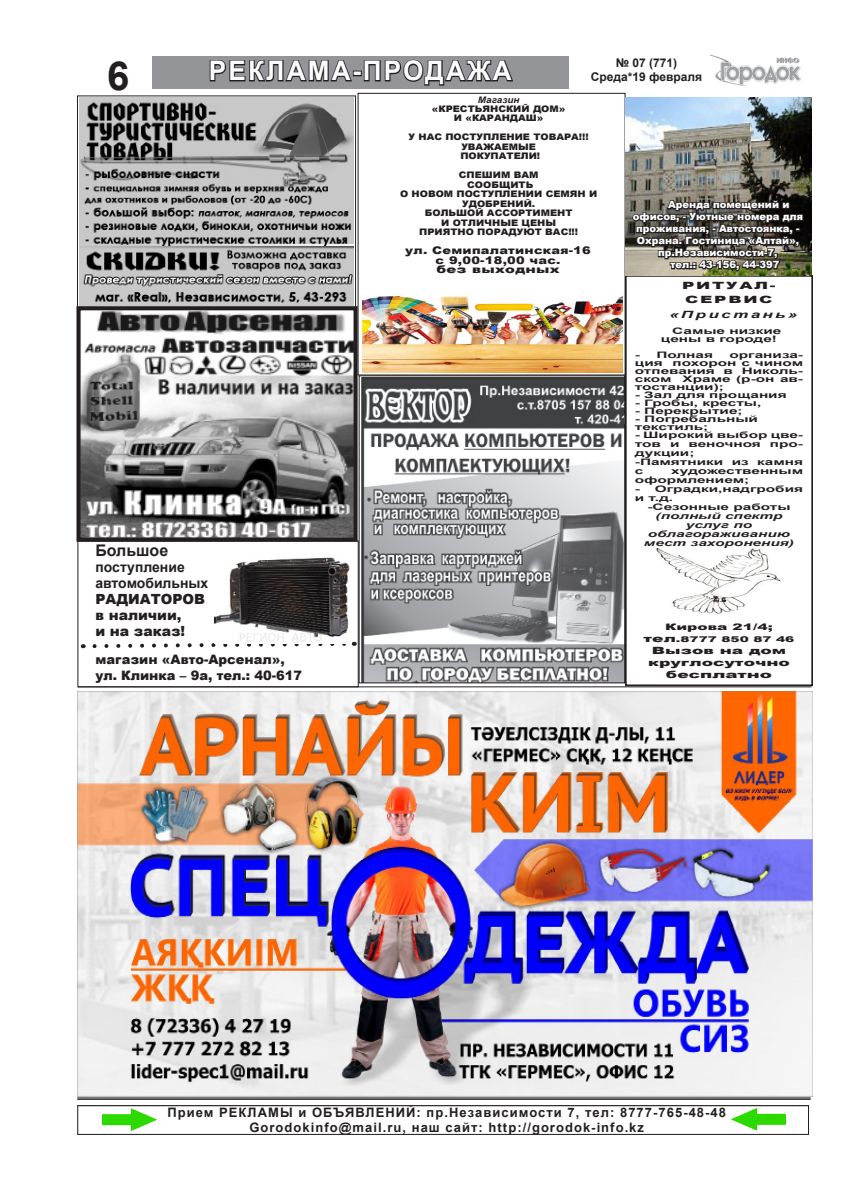
<style>
.page{position:relative;width:842px;height:1191px;background:#fff}
.page>*{position:absolute;margin:0;border:0;box-sizing:border-box;transform-origin:0 0}
.t1{font:700 40px "Arial";color:#231f20}
.t2{font:700 27px "Arial";letter-spacing:.085em;color:#fdfdfd}
.t3{font:700 16px "Arial";color:#231f20}
.t4{font:900 14px "Arial";color:#231f20}
.t5{font:700 14px "Arial";color:#231f20}
.t6{font:700 13px "Arial";letter-spacing:.08em;color:#231f20}
.t7{font:900 13px "Arial";color:#231f20}
.t8{font:700 12px "Arial";color:#231f20}
.t9{font:900 10.5px "Arial";letter-spacing:.02em;color:#231f20;scale:1.23 1}
.t10{font:900 10.5px "Arial";letter-spacing:.02em;color:#231f20;scale:1.4 1}
.t11{font:900 10px "Arial";color:#fff}
.t12{font:900 10px "Arial";letter-spacing:.1em;color:#231f20;scale:1.71 1}
.t13{font:italic 700 10px "Arial";letter-spacing:.14em;color:#231f20;scale:1.71 1}
.t14{font:900 9.9px "Arial";color:#231f20;scale:1.73 1}
.t15{font:900 9px "Arial";color:#231f20;scale:1.1 1}
.t16{font:italic 700 9px "Arial";color:#231f20;scale:1.1 1}
.t17{font:700 8.9px/9px "Arial";color:#231f20;scale:1.73 1}
.t18{font:italic 700 8.9px/9px "Arial";color:#231f20;text-align:center;scale:1.73 1}
.t19{font:900 8.9px "Arial";color:#231f20;scale:1.73 1}
.t20{font:900 7.9px "Arial";color:#231f20;scale:1.73 1}
.s1{font-size:13px;color:#231f20}
.s2{font-style:italic}
.s3{font-size:9.9px}
</style>
<div class="page">
<div style="left:152px;top:57px;width:416px;height:32px;background:#939598"></div>
<svg style="left:209px;top:56px;width:144px;height:26px"></svg>
<div style="left:353px;top:71px;width:9px;height:5px;border:2px solid #231f20"></div>
<svg style="left:363px;top:59px;width:150px;height:27px"></svg>
<img style="left:711px;top:55px;width:89px;height:30px">
<img style="left:79px;top:98px;width:275px;height:208px">
<div style="left:77px;top:96px;width:279px;height:213px;border:1px solid #231f20"></div>
<div style="left:77px;top:1105px;width:732px;height:29px;border:1px solid #231f20"></div>
<img style="left:732px;top:1108px;width:53px;height:22px">
<img style="left:102px;top:1108px;width:54px;height:22px">
<img style="left:361px;top:378px;width:262px;height:303px">
<div style="left:359px;top:375px;width:266px;height:308px;border:1px solid #231f20"></div>
<hr style="left:78px;top:686px;width:733px;height:1px;background:#231f20">
<hr style="left:77px;top:1096px;width:734px;height:1px;background:#231f20">
<hr style="left:77px;top:1098px;width:734px;height:1px;background:#231f20">
<img style="left:77px;top:692px;width:735px;height:404px">
<div style="left:625px;top:275px;width:188px;height:411px;border:2px solid #231f20"></div>
<img style="left:656px;top:548px;width:125px;height:65px">
<img style="left:362px;top:296px;width:260px;height:77px">
<img style="left:81px;top:311px;width:272px;height:226px">
<div style="left:76px;top:306px;width:282px;height:236px;border:4px solid #231f20"></div>
<div style="left:77px;top:540px;width:282px;height:147px;border:1px solid #231f20"></div>
<svg style="left:92px;top:641px;width:263px;height:8px"></svg>
<img style="left:214px;top:557px;width:137px;height:86px">
<img style="left:625px;top:98px;width:186px;height:177px">
<img style="left:631px;top:194px;width:181px;height:79px">
<p class="t1" style="left:107px;top:48px;width:24px">6</p>
<p class="t2" style="left:209px;top:52px;width:305px">РЕКЛАМА-ПРОДАЖА</p>
<p class="t8" style="left:616px;top:54px;width:63px">№ 07 (771)</p>
<p class="t8" style="left:591px;top:68px;width:113px">Среда*19 февраля</p>
<p class="t3" style="left:95px;top:539px;width:74px">Большое</p>
<p class="t5" style="left:95px;top:557px;width:91px">поступление</p>
<p class="t5" style="left:95px;top:573px;width:114px">автомобильных</p>
<p class="t4" style="left:95px;top:589px;width:111px">РАДИАТОРОВ</p>
<p class="t4" style="left:95px;top:605px;width:88px">в наличии,</p>
<p class="t4" style="left:95px;top:621px;width:91px">и на заказ!</p>
<p class="t7" style="left:95px;top:650px;width:191px">магазин «Авто-Арсенал»,</p>
<p class="t7" style="left:95px;top:666px;width:208px">ул. Клинка – 9а, тел.: 40-617</p>
<p class="t16" style="left:478px;top:94px;width:39px">Магазин</p>
<p class="t15" style="left:432px;top:102px;width:123px">«КРЕСТЬЯНСКИЙ ДОМ»</p>
<p class="t15" style="left:454px;top:112px;width:83px">И «КАРАНДАШ»</p>
<p class="t15" style="left:408px;top:131px;width:165px">У НАС ПОСТУПЛЕНИЕ ТОВАРА!!!</p>
<p class="t15" style="left:461px;top:140px;width:69px">УВАЖАЕМЫЕ</p>
<p class="t15" style="left:460px;top:150px;width:74px">ПОКУПАТЕЛИ!</p>
<p class="t15" style="left:459px;top:169px;width:74px">СПЕШИМ ВАМ</p>
<p class="t15" style="left:467px;top:178px;width:62px">СООБЩИТЬ</p>
<p class="t15" style="left:400px;top:188px;width:181px">О НОВОМ ПОСТУПЛЕНИИ СЕМЯН И</p>
<p class="t15" style="left:462px;top:197px;width:68px">УДОБРЕНИЙ.</p>
<p class="t15" style="left:425px;top:207px;width:136px">БОЛЬШОЙ АССОРТИМЕНТ</p>
<p class="t15" style="left:441px;top:216px;width:106px">И ОТЛИЧНЫЕ ЦЕНЫ</p>
<p class="t15" style="left:419px;top:226px;width:146px">ПРИЯТНО ПОРАДУЮТ ВАС!!!</p>
<p class="t9" style="left:405px;top:243px;width:152px">ул. Семипалатинская-16</p>
<p class="t9" style="left:435px;top:253px;width:103px">с 9,00-18,00 час.</p>
<p class="t10" style="left:436px;top:262px;width:90px">без выходных</p>
<p class="t11" style="left:660px;top:197px;width:130px"><span class="s1">-</span> Аренда помещений и</p>
<p class="t11" style="left:633px;top:209px;width:172px">офисов, - Уютные номера для</p>
<p class="t11" style="left:636px;top:221px;width:165px">проживания, - Автостоянка, -</p>
<p class="t11" style="left:637px;top:233px;width:164px">Охрана. Гостиница «Алтай»,</p>
<p class="t11" style="left:658px;top:245px;width:121px">пр.Независимости-7,</p>
<p class="t11" style="left:670px;top:257px;width:110px">тел.: 43-156, 44-397</p>
<p class="t12" style="left:682px;top:278px;width:56px">РИТУАЛ-</p>
<p class="t12" style="left:685px;top:292px;width:53px">СЕРВИС</p>
<p class="t13" style="left:669px;top:307px;width:77px">«Пристань»</p>
<p class="t17" style="left:661px;top:326px;width:71px;line-height:8px;text-indent:11px">Самые низкие цены в городе!</p>
<p class="t17" style="left:635px;top:350px;width:47px">- Полная</p>
<p class="t17" style="left:635px;top:350px;width:99px;line-height:8px;text-align:justify;text-indent:95px">организа&shy;ция похорон с чином отпевания в Николь&shy;ском Храме (р-он ав&shy;тостанции);</p>
<p class="t17" style="left:635px;top:390px;width:89px">- Зал для прощания</p>
<p class="t17" style="left:635px;top:398px;width:75px">- Гробы, кресты,</p>
<p class="t17" style="left:635px;top:406px;width:64px">- Перекрытие;</p>
<p class="t17" style="left:635px;top:414px;width:73px">- Погребальный</p>
<p class="t17" style="left:635px;top:422px;width:44px">текстиль;</p>
<p class="t17" style="left:635px;top:430px;width:99px;text-align:justify">- Широкий выбор цве&shy;тов и веночноя про&shy;дукции;</p>
<p class="t17" style="left:635px;top:457px;width:99px">-Памятники из камня с</p>
<p class="t17" style="left:635px;top:466px;width:99px;text-indent:36px">художественным оформлением;</p>
<p class="t17" style="left:635px;top:484px;width:99px">- Оградки,надгробия и т.д.</p>
<p class="t17" style="left:647px;top:502px;width:84px;text-align:center">-Сезонные работы <span class="s2">(полный спектр</span></p>
<p class="t18" style="left:686px;top:520px;width:40px">услуг по</p>
<p class="t18" style="left:644px;top:529px;width:88px">облагораживанию мест захоронения)</p>
<p class="t19" style="left:665px;top:620px;width:64px">Кирова 21/4;</p>
<p class="t20" style="left:644px;top:633px;width:89px"><span class="s3">тел</span>.8777 850 87 46</p>
<p class="t14" style="left:652px;top:643px;width:79px">Вызов на дом</p>
<p class="t14" style="left:648px;top:655px;width:84px">круглосуточно</p>
<p class="t14" style="left:666px;top:667px;width:63px">бесплатно</p>
<p class="t6" style="left:167px;top:1103px;width:560px">Прием РЕКЛАМЫ и ОБЪЯВЛЕНИЙ: пр.Независимости 7, тел: 8777-765-48-48</p>
<p class="t6" style="left:249px;top:1118px;width:396px">Gorodokinfo@mail.ru, наш сайт: http://gorodok-info.kz</p>
</div>
